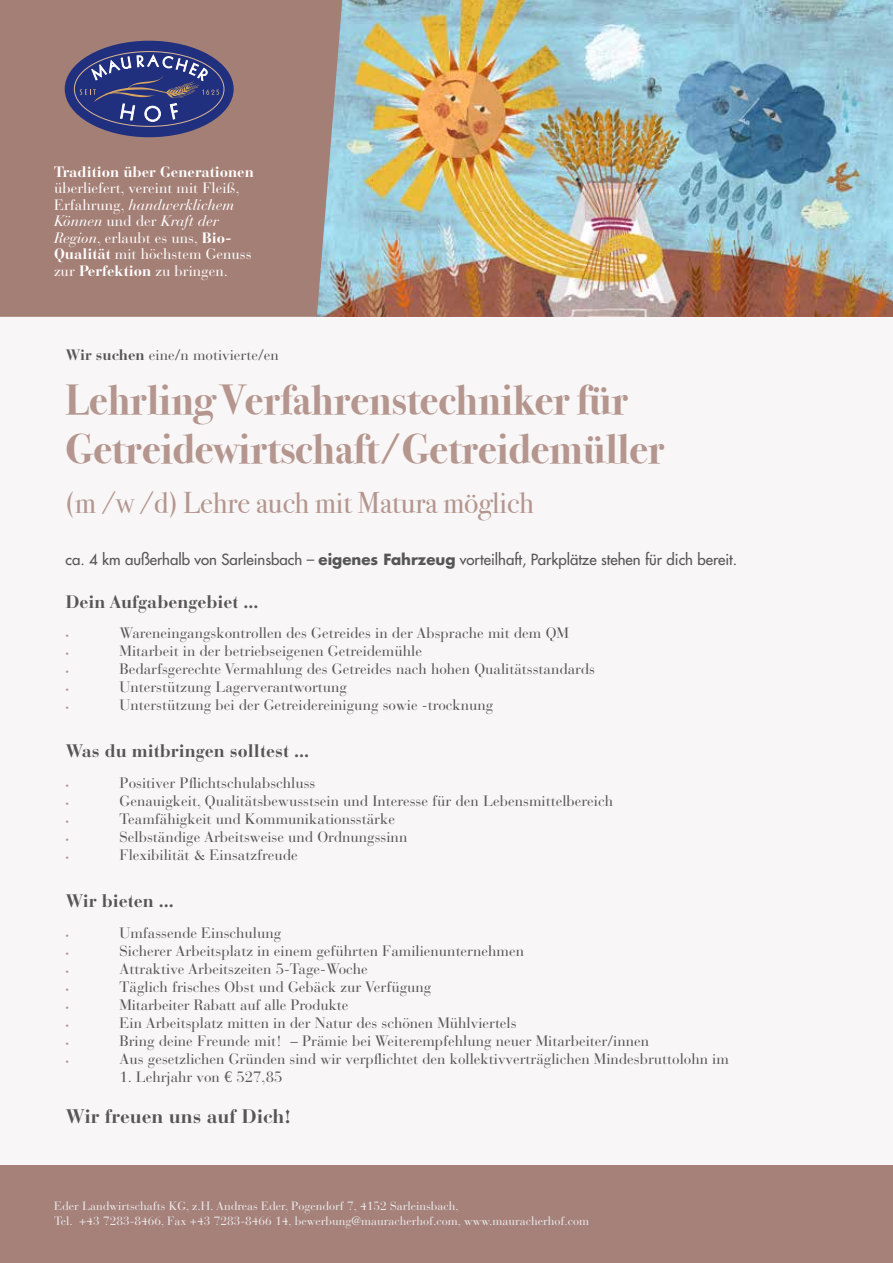
<style>
.page{position:relative;width:893px;height:1263px;background:#fff}
.page>*{position:absolute;margin:0;border:0;box-sizing:border-box;transform-origin:0 0}
.t1{font:700 42px/49.5px "Bodoni Svty Two OSITCTT";color:#b4968e}
.t2{font:30px "Bodoni Svty Two OSITCTT";color:#b4968e}
.t3{font:700 19.5px "Bauer Bodoni Std";color:#565656}
.t4{font:700 18px "Bauer Bodoni Std";color:#565656}
.t5{font:15px "Bauer Bodoni Std";color:#565656}
.t6{font:15px/16.5px "Bauer Bodoni Std";color:#fff}
.t7{font:500 15px "Futura LT Pro";color:#565656}
.t8{font:700 15px "Bauer Bodoni Std";color:#fff}
.t9{font:12px/14.4px "Bauer Bodoni Std";color:#ececed}
.t10{font:500 6.15px "Futura LT Pro";color:#b0948d}
.s1{font-style:italic}
.s2{font-weight:700}
</style>
<div class="page">
<img style="left:342px;top:0;width:551px;height:317px">
<div style="left:0;top:1165px;width:893px;height:98px;background:#a5817a"></div>
<div style="left:0;top:0;width:342px;height:317px;background:#a47f76"></div>
<div style="left:65px;top:41px;width:169px;height:96px;background:#20307f;border-radius:50%"></div>
<svg style="left:80px;top:51px;width:139px;height:71px"></svg>
<p class="t8" style="left:54px;top:162px;width:201px">Tradition über Generationen</p>
<p class="t6" style="left:54px;top:180px;width:199px">überliefert, vereint mit Fleiß,<br>Erfahrung, <span class="s1">handwerklichem<br>Können</span> und der <span class="s1">Kraft der<br>Region</span>, erlaubt es uns, <span class="s2">Bio-<br>Qualität</span> mit höchstem Genuss zur <span class="s2">Perfektion</span> zu bringen.</p>
<p class="t5" style="left:66px;top:346px;width:215px"><span class="s2">Wir suchen</span> eine/n motivierte/en</p>
<h1 class="t1" style="left:66px;top:375px;width:601px">Lehrling Verfahrenstechniker für<br>Getreidewirtschaft/Getreidemüller</h1>
<h2 class="t2" style="left:66px;top:485px;width:470px">(m /w /d) Lehre auch mit Matura möglich</h2>
<p class="t7" style="left:66px;top:548px;width:673px">ca. 4 km außerhalb von Sarleinsbach – <span class="s2">eigenes Fahrzeug</span> vorteilhaft, Parkplätze stehen für dich bereit.</p>
<p class="t4" style="left:66px;top:590px;width:194px">Dein Aufgabengebiet ...</p>
<p class="t10" style="left:66px;top:631px;width:5px">•</p>
<p class="t5" style="left:120px;top:624px;width:451px">Wareneingangskontrollen des Getreides in der Absprache mit dem QM</p>
<p class="t10" style="left:66px;top:649px;width:5px">•</p>
<p class="t5" style="left:120px;top:642px;width:304px">Mitarbeit in der betriebseigenen Getreidemühle</p>
<p class="t10" style="left:66px;top:667px;width:5px">•</p>
<p class="t5" style="left:120px;top:660px;width:477px">Bedarfsgerechte Vermahlung des Getreides nach hohen Qualitätsstandards</p>
<p class="t10" style="left:66px;top:685px;width:5px">•</p>
<p class="t5" style="left:120px;top:678px;width:229px">Unterstützung Lagerverantwortung</p>
<p class="t10" style="left:66px;top:703px;width:5px">•</p>
<p class="t5" style="left:120px;top:696px;width:375px">Unterstützung bei der Getreidereinigung sowie -trocknung</p>
<p class="t4" style="left:66px;top:740px;width:245px">Was du mitbringen solltest ...</p>
<p class="t10" style="left:66px;top:781px;width:5px">•</p>
<p class="t5" style="left:120px;top:774px;width:197px">Positiver Pflichtschulabschluss</p>
<p class="t10" style="left:66px;top:799px;width:5px">•</p>
<p class="t5" style="left:120px;top:792px;width:495px">Genauigkeit, Qualitätsbewusstsein und Interesse für den Lebensmittelbereich</p>
<p class="t10" style="left:66px;top:817px;width:5px">•</p>
<p class="t5" style="left:120px;top:810px;width:277px">Teamfähigkeit und Kommunikationsstärke</p>
<p class="t10" style="left:66px;top:835px;width:5px">•</p>
<p class="t5" style="left:120px;top:828px;width:289px">Selbständige Arbeitsweise und Ordnungssinn</p>
<p class="t10" style="left:66px;top:853px;width:5px">•</p>
<p class="t5" style="left:120px;top:846px;width:180px">Flexibilität &amp; Einsatzfreude</p>
<p class="t4" style="left:66px;top:889px;width:110px">Wir bieten ...</p>
<p class="t10" style="left:66px;top:931px;width:5px">•</p>
<p class="t5" style="left:120px;top:924px;width:163px">Umfassende Einschulung</p>
<p class="t10" style="left:66px;top:949px;width:5px">•</p>
<p class="t5" style="left:120px;top:942px;width:406px">Sicherer Arbeitsplatz in einem geführten Familienunternehmen</p>
<p class="t10" style="left:66px;top:967px;width:5px">•</p>
<p class="t5" style="left:120px;top:960px;width:250px">Attraktive Arbeitszeiten 5-Tage-Woche</p>
<p class="t10" style="left:66px;top:985px;width:5px">•</p>
<p class="t5" style="left:120px;top:978px;width:313px">Täglich frisches Obst und Gebäck zur Verfügung</p>
<p class="t10" style="left:66px;top:1003px;width:5px">•</p>
<p class="t5" style="left:120px;top:996px;width:230px">Mitarbeiter Rabatt auf alle Produkte</p>
<p class="t10" style="left:66px;top:1021px;width:5px">•</p>
<p class="t5" style="left:120px;top:1014px;width:399px">Ein Arbeitsplatz mitten in der Natur des schönen Mühlviertels</p>
<p class="t10" style="left:66px;top:1039px;width:5px">•</p>
<p class="t5" style="left:120px;top:1032px;width:531px">Bring deine Freunde mit! – Prämie bei Weiterempfehlung neuer Mitarbeiter/innen</p>
<p class="t10" style="left:66px;top:1057px;width:5px">•</p>
<p class="t5" style="left:120px;top:1050px;width:611px">Aus gesetzlichen Gründen sind wir verpflichtet den kollektivverträglichen Mindesbruttolohn im</p>
<p class="t5" style="left:120px;top:1068px;width:164px">1. Lehrjahr von € 527,85</p>
<h3 class="t3" style="left:66px;top:1103px;width:227px">Wir freuen uns auf Dich!</h3>
<p class="t9" style="left:54px;top:1199px;width:536px">Eder Landwirtschafts KG, z.H. Andreas Eder, Pogendorf 7, 4152 Sarleinsbach,<br>Tel. +43 7283-8466, Fax +43 7283-8466 14, bewerbung@mauracherhof.com, www.mauracherhof.com</p>
</div>
